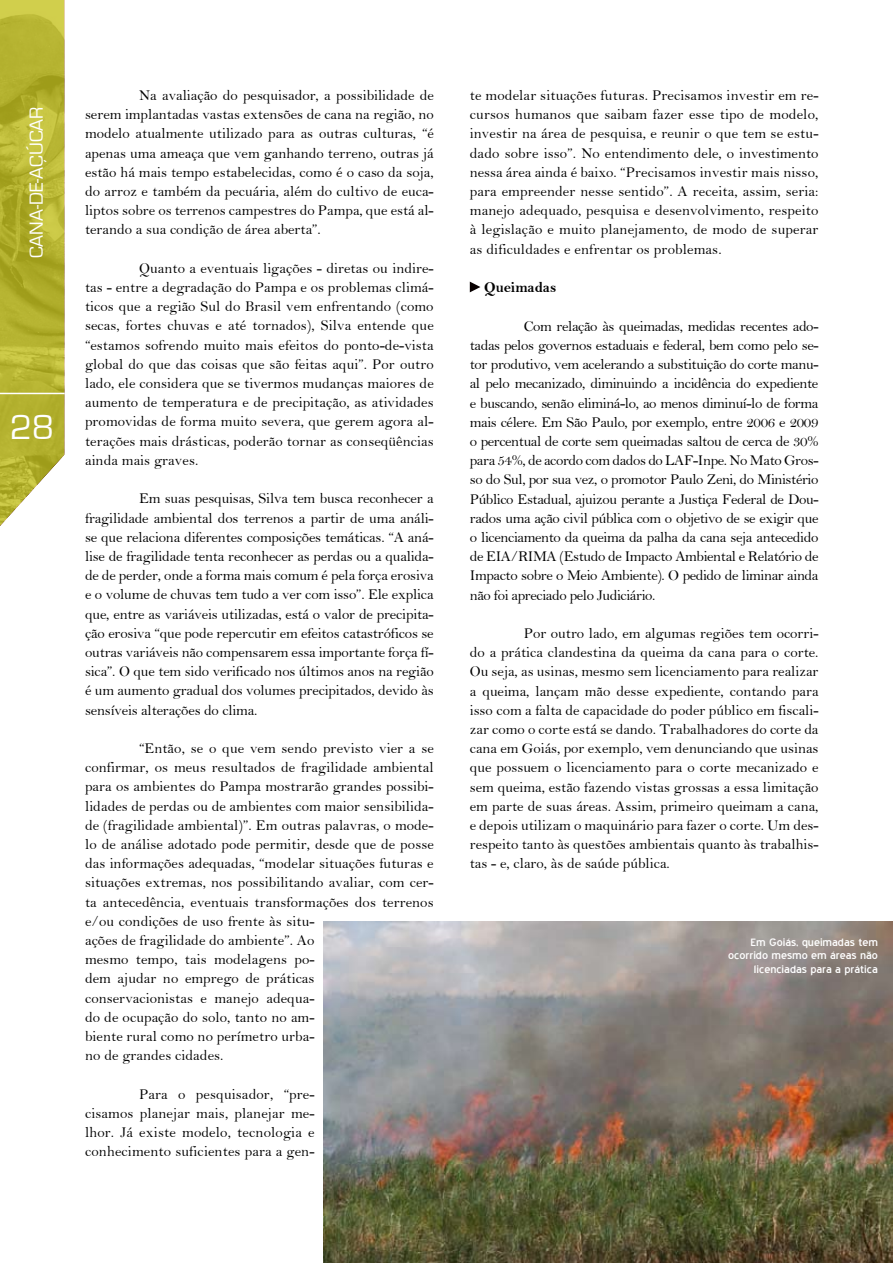
<style>
.page{position:relative;width:893px;height:1263px;background:#fff}
.page>*{position:absolute;margin:0;border:0;box-sizing:border-box;transform-origin:0 0}
.t1{font:36px "Eurostile";color:#fff}
.t2{font:19.5px "Eurostile";color:#fff}
.t3{font:15px/19.2px "Bell";letter-spacing:.005em;color:#000;text-align:justify}
.t4{font:15px "Bell MT Bold";letter-spacing:-.005em;color:#000}
.t5{font:13.5px/13.5px "Blue Highway";letter-spacing:-.005em;color:#fff;text-align:right;scale:1.11 1}
</style>
<div class="page">
<svg style="left:470px;top:282px;width:10px;height:10px"></svg>
<img style="left:323px;top:922px;width:570px;height:341px">
<svg style="left:0;top:0;width:65px;height:526px;background:#bab83f"></svg>
<hr style="left:0;top:393px;width:65px;height:1px;background:#fff">
<h2 class="t2" style="left:26px;top:258px;width:153px;rotate:-90deg">cana-de-açúcar</h2>
<h1 class="t1" style="left:10px;top:408px;width:41px">28</h1>
<p class="t3" style="left:85px;top:86px;width:350px;text-indent:54px">Na avaliação do pesquisador, a possibilidade de serem implantadas vastas extensões de cana na região, no modelo atualmente utilizado para as outras culturas, “é apenas uma ameaça que vem ganhando terreno, outras já estão há mais tempo estabelecidas, como é o caso da soja, do arroz e também da pecuária, além do cultivo de euca&shy;liptos sobre os terrenos campestres do Pampa, que está al&shy;terando a sua condição de área aberta”.</p>
<p class="t3" style="left:85px;top:258px;width:350px;text-indent:54px">Quanto a eventuais ligações - diretas ou indire&shy;tas - entre a degradação do Pampa e os problemas climá&shy;ticos que a região Sul do Brasil vem enfrentando (como secas, fortes chuvas e até tornados), Silva entende que “estamos sofrendo muito mais efeitos do ponto-de-vista global do que das coisas que são feitas aqui”. Por outro lado, ele considera que se tivermos mudanças maiores de aumento de temperatura e de precipitação, as atividades promovidas de forma muito severa, que gerem agora al&shy;terações mais drásticas, poderão tornar as conseqüências ainda mais graves.</p>
<p class="t3" style="left:85px;top:489px;width:350px;text-indent:54px">Em suas pesquisas, Silva tem busca reconhecer a fragilidade ambiental dos terrenos a partir de uma análi&shy;se que relaciona diferentes composições temáticas. “A aná&shy;lise de fragilidade tenta reconhecer as perdas ou a qualida&shy;de de perder, onde a forma mais comum é pela força erosiva e o volume de chuvas tem tudo a ver com isso”. Ele explica que, entre as variáveis utilizadas, está o valor de precipita&shy;ção erosiva “que pode repercutir em efeitos catastróficos se outras variáveis não compensarem essa importante força fí&shy;sica”. O que tem sido verificado nos últimos anos na região é um aumento gradual dos volumes precipitados, devido às sensíveis alterações do clima.</p>
<p class="t3" style="left:85px;top:738px;width:350px;text-align:left;text-indent:54px">“Então, se o que vem sendo previsto vier a se confirmar, os meus resultados de fragilidade ambiental para os ambientes do Pampa mostrarão grandes possibi&shy;lidades de perdas ou de ambientes com maior sensibilida&shy;de (fragilidade ambiental)”. Em outras palavras, o mode&shy;lo de análise adotado pode permitir, desde que de posse das informações adequadas, “modelar situações futuras e situações extremas, nos possibilitando avaliar, com cer&shy;ta antecedência, eventuais transformações dos terrenos e/ou condições de uso frente às situ-<br>ações de fragilidade do ambiente”. Ao<br>mesmo tempo, tais modelagens po-<br>dem ajudar no emprego de práticas<br>conservacionistas e manejo adequa-<br>do de ocupação do solo, tanto no am-<br>biente rural como no perímetro urba-<br>no de grandes cidades.</p>
<p class="t3" style="left:85px;top:1084px;width:231px;text-indent:54px">Para o pesquisador, “pre&shy;cisamos planejar mais, planejar me&shy;lhor. Já existe modelo, tecnologia e conhecimento suficientes para a gen-</p>
<p class="t3" style="left:470px;top:86px;width:350px">te modelar situações futuras. Precisamos investir em re&shy;cursos humanos que saibam fazer esse tipo de modelo, investir na área de pesquisa, e reunir o que tem se estu&shy;dado sobre isso”. No entendimento dele, o investimento nessa área ainda é baixo. “Precisamos investir mais nisso, para empreender nesse sentido”. A receita, assim, seria: manejo adequado, pesquisa e desenvolvimento, respeito à legislação e muito planejamento, de modo de superar as dificuldades e enfrentar os problemas.</p>
<p class="t4" style="left:484px;top:279px;width:74px">Queimadas</p>
<p class="t3" style="left:470px;top:316px;width:350px;text-indent:54px">Com relação às queimadas, medidas recentes ado&shy;tadas pelos governos estaduais e federal, bem como pelo se&shy;tor produtivo, vem acelerando a substituição do corte manu&shy;al pelo mecanizado, diminuindo a incidência do expediente e buscando, senão eliminá-lo, ao menos diminuí-lo de forma mais célere. Em São Paulo, por exemplo, entre 2006 e 2009 o percentual de corte sem queimadas saltou de cerca de 30% para 54%, de acordo com dados do LAF-Inpe. No Mato Gros&shy;so do Sul, por sua vez, o promotor Paulo Zeni, do Ministério Público Estadual, ajuizou perante a Justiça Federal de Dou&shy;rados uma ação civil pública com o objetivo de se exigir que o licenciamento da queima da palha da cana seja antecedido de EIA/RIMA (Estudo de Impacto Ambiental e Relatório de Impacto sobre o Meio Ambiente). O pedido de liminar ainda não foi apreciado pelo Judiciário.</p>
<p class="t3" style="left:470px;top:623px;width:350px;text-indent:54px">Por outro lado, em algumas regiões tem ocorri&shy;do a prática clandestina da queima da cana para o corte.<br>Ou seja, as usinas, mesmo sem licenciamento para realizar a queima, lançam mão desse expediente, contando para isso com a falta de capacidade do poder público em fiscali&shy;zar como o corte está se dando. Trabalhadores do corte da cana em Goiás, por exemplo, vem denunciando que usinas que possuem o licenciamento para o corte mecanizado e sem queima, estão fazendo vistas grossas a essa limitação em parte de suas áreas. Assim, primeiro queimam a cana, e depois utilizam o maquinário para fazer o corte. Um des&shy;respeito tanto às questões ambientais quanto às trabalhis&shy;tas - e, claro, às de saúde pública.</p>
<p class="t5" style="left:728px;top:935px;width:136px">Em Goiás, queimadas tem ocorrido mesmo em áreas não licenciadas para a prática</p>
</div>
